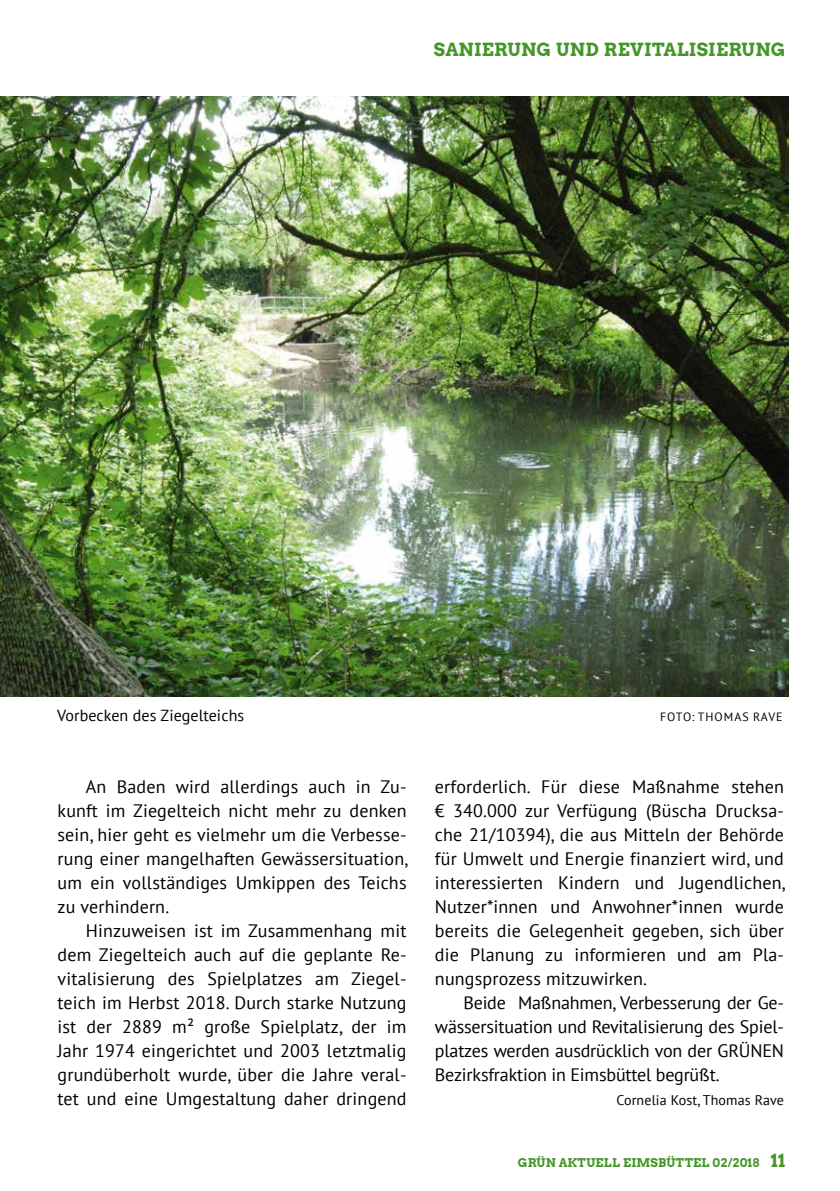
<style>
.page{position:relative;width:840px;height:1191px;background:#fff}
.page>*{position:absolute;margin:0;border:0;box-sizing:border-box;transform-origin:0 0}
.t1{font:18px/24px "PT Sans";letter-spacing:.01em;color:#000;text-align:justify}
.t2{font:18px "Arvo Gruen";letter-spacing:.01em;color:#459629}
.t3{font:16px "PT Sans";letter-spacing:.005em;color:#000}
.t4{font:14px "PT Sans";letter-spacing:.01em;color:#000}
.t5{font:12px "Arvo Gruen";letter-spacing:.02em;color:#459629}
.t6{font:12px "PT Sans";letter-spacing:.085em;color:#000}
.s1{font-size:18px}
</style>
<div class="page">
<img style="left:0;top:96px;width:788px;height:600px">
<p class="t2" style="left:433px;top:37px;width:353px">SANIERUNG UND REVITALISIERUNG</p>
<p class="t3" style="left:57px;top:704px;width:188px">Vorbecken des Ziegelteichs</p>
<p class="t6" style="left:659px;top:708px;width:124px">FOTO: THOMAS RAVE</p>
<p class="t1" style="left:57px;top:774px;width:352px;text-indent:28px">An Baden wird allerdings auch in Zu&shy;kunft im Ziegelteich nicht mehr zu denken sein, hier geht es vielmehr um die Verbesse&shy;rung einer mangelhaften Gewässersituation, um ein vollständiges Umkippen des Teichs zu verhindern.</p>
<p class="t1" style="left:57px;top:918px;width:350px;text-indent:28px">Hinzuweisen ist im Zusammenhang mit dem Ziegelteich auch auf die geplante Re&shy;vitalisierung des Spielplatzes am Ziegel&shy;teich im Herbst 2018. Durch starke Nutzung ist der 2889 m² große Spielplatz, der im Jahr 1974 eingerichtet und 2003 letztmalig grundüberholt wurde, über die Jahre veral&shy;tet und eine Umgestaltung daher dringend</p>
<p class="t1" style="left:434px;top:774px;width:352px">erforderlich. Für diese Maßnahme stehen € 340.000 zur Verfügung (Büscha Drucksa&shy;che 21/10394), die aus Mitteln der Behörde für Umwelt und Energie finanziert wird, und interessierten Kindern und Jugendlichen, Nutzer*innen und Anwohner*innen wurde bereits die Gelegenheit gegeben, sich über die Planung zu informieren und am Pla&shy;nungsprozess mitzuwirken.</p>
<p class="t1" style="left:434px;top:990px;width:350px;text-indent:28px">Beide Maßnahmen, Verbesserung der Ge&shy;wässersituation und Revitalisierung des Spiel&shy;platzes werden ausdrücklich von der GRÜNEN Bezirksfraktion in Eimsbüttel begrüßt.</p>
<p class="t4" style="left:616px;top:1090px;width:169px">Cornelia Kost, Thomas Rave</p>
<p class="t5" style="left:517px;top:1153px;width:268px">GRÜN AKTUELL EIMSBÜTTEL 02/2018 <span class="s1">11</span></p>
</div>
